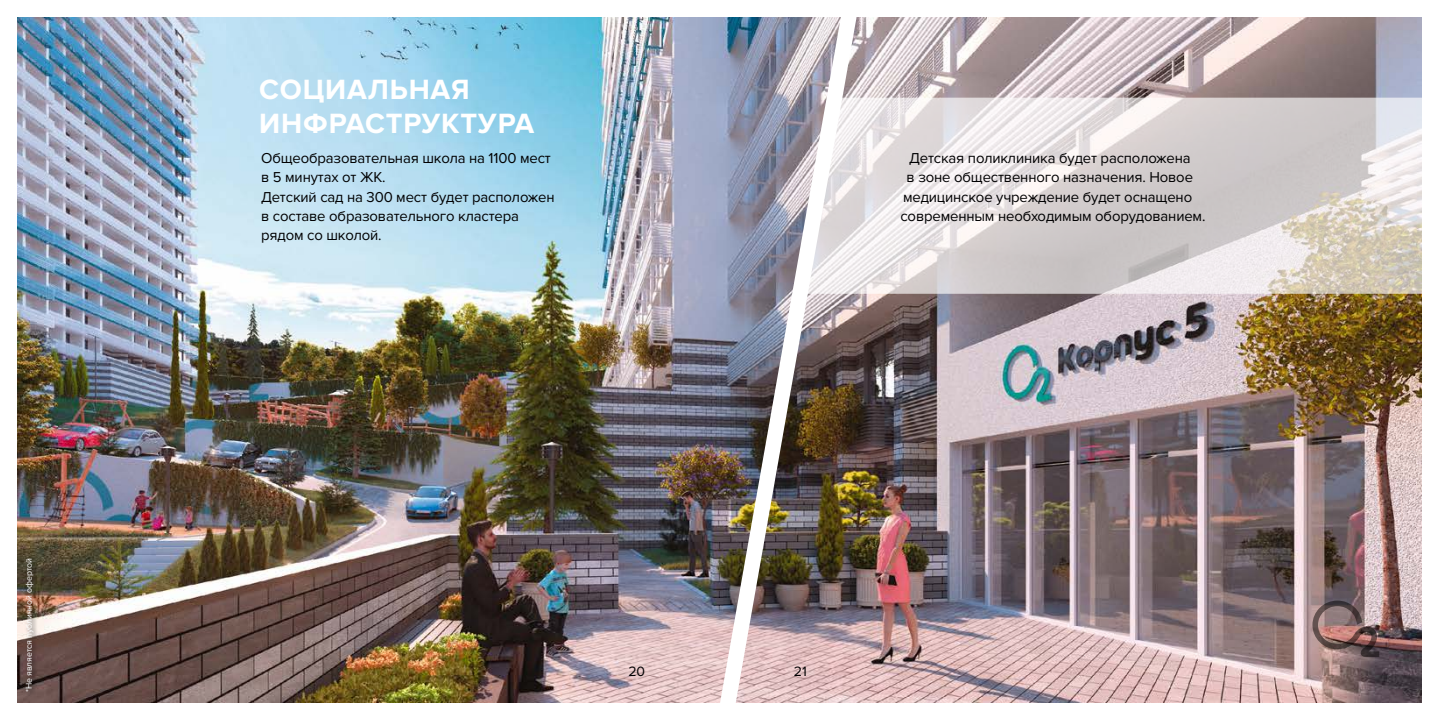
<style>
.page{position:relative;width:1439px;height:720px;background:#fff}
.page>*{position:absolute;margin:0;border:0;box-sizing:border-box;transform-origin:0 0}
.t1{font:700 28.88px/34.1px "Proxima Nova";letter-spacing:.03em;color:#fff}
.t2{font:14.88px/19.2px "Proxima Nova";letter-spacing:-.01em;color:#000001}
.t3{font:14px "Proxima Nova";color:#000001}
.t4{font:8.75px "Proxima Nova";letter-spacing:-.01em;color:#fff}
</style>
<div class="page">
<img style="left:17px;top:17px;width:1404px;height:685px">
<img style="left:717px;top:17px;width:142px;height:686px">
<svg style="left:802px;top:98px;width:620px;height:196px"></svg>
<div style="left:24px;top:556px;width:16px;height:142px;background:#000001;opacity:.75"></div>
<img style="left:1312px;top:600px;width:67px;height:56px">
<p class="t4" style="left:24px;top:691px;width:135px;rotate:-90deg">*Не является публичной офертой</p>
<h1 class="t1" style="left:259px;top:73px;width:276px">СОЦИАЛЬНАЯ<br>ИНФРАСТРУКТУРА</h1>
<p class="t2" style="left:261px;top:149px;width:295px">Общеобразовательная школа на 1100 мест в 5 минутах от ЖК.<br>Детский сад на 300 мест будет расположен в составе образовательного кластера рядом со школой.</p>
<p class="t2" style="left:909px;top:149px;width:283px">Детская поликлиника будет расположена</p>
<p class="t2" style="left:906px;top:168px;width:288px">в зоне общественного назначения. Новое</p>
<p class="t2" style="left:903px;top:187px;width:291px">медицинское учреждение будет оснащено</p>
<p class="t2" style="left:900px;top:206px;width:306px">современным необходимым оборудованием.</p>
<p class="t3" style="left:628px;top:663px;width:18px">20</p>
<p class="t3" style="left:794px;top:663px;width:14px">21</p>
</div>
